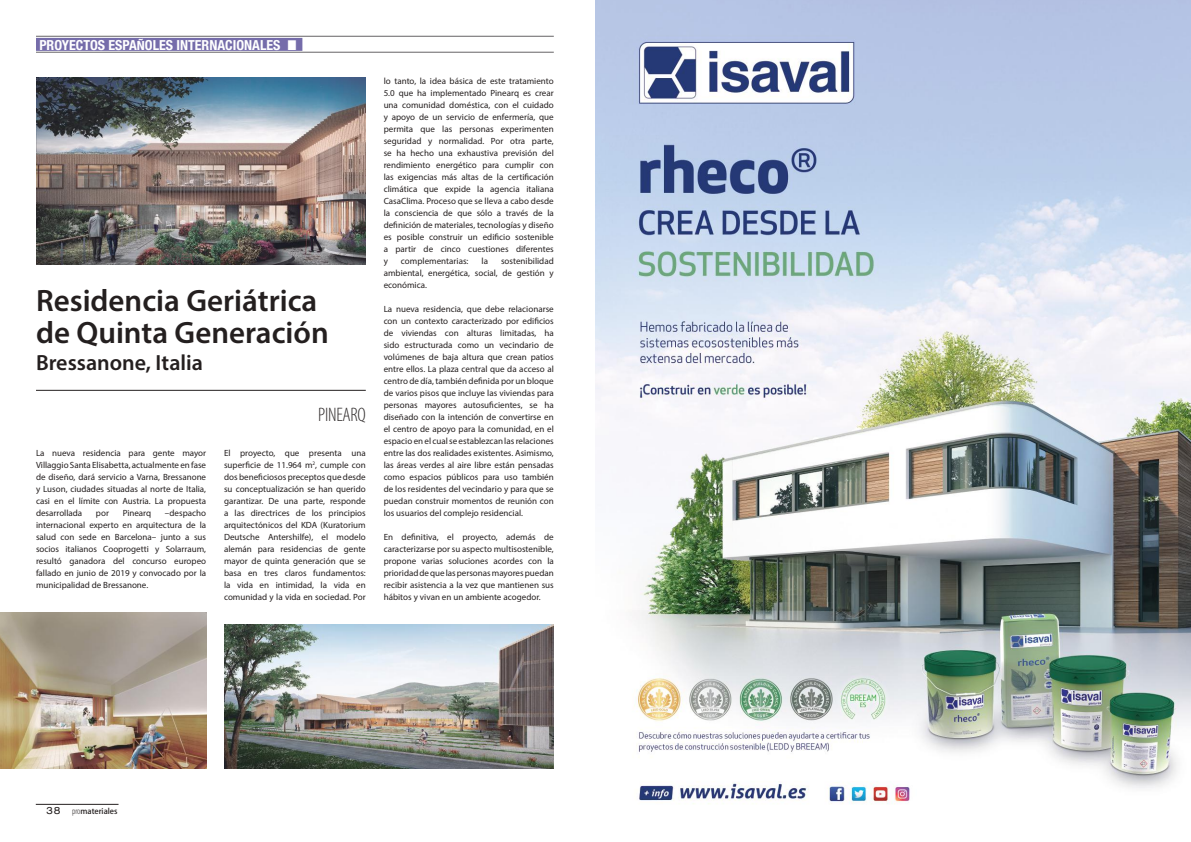
<style>
.page{position:relative;width:1191px;height:842px;background:#fff}
.page>*{position:absolute;margin:0;border:0;box-sizing:border-box;transform-origin:0 0}
.t1{font:600 31px/32px "Myriad Pro";color:#241f1f}
.t2{font:600 22px "Myriad Pro";color:#241f1f}
.t3{font:300 condensed 19.6px "Myriad Pro";letter-spacing:-.015em;color:#302c2c}
.t4{font:700 condensed 13.9px "Helvetica Neue";color:#fff}
.t5{font:9px/12px "Myriad Pro";color:#241f1f;text-align:justify}
.t6{font:500 7.8px "Koz Go Std";color:#241f1f}
.s1{font-size:12.6px}
.s2{font-family:"Arial Narrow";font-weight:400;font-stretch:normal;font-size:21px}
.s3{font-family:"Helvetica Neue";font-weight:400;font-stretch:expanded;font-size:10px}
.s4{font-family:"Myriad Pro";font-weight:300;font-stretch:condensed;font-size:9.1px}
</style>
<div class="page">
<div style="left:36px;top:38px;width:266px;height:13px;background:#756caa"></div>
<hr style="left:36px;top:52px;width:518px;height:1px;background:#656365">
<hr style="left:36px;top:36px;width:518px;height:1px;background:#656365">
<hr style="left:36px;top:804px;width:82px;height:1px;background:#241f1f">
<img style="left:36px;top:78px;width:330px;height:186px">
<img style="left:224px;top:624px;width:330px;height:144px">
<hr style="left:36px;top:390px;width:330px;height:1px;background:#241f1f">
<img style="left:595px;top:0;width:596px;height:804px">
<img style="left:0;top:612px;width:206px;height:156px">
<h3 class="t4" style="left:39px;top:36px;width:261px">PROYECTOS ESPA<span class="s1">Ñ</span>OLES INTERNACIONALES <span class="s2">■</span></h3>
<h1 class="t1" style="left:36px;top:284px;width:294px">Residencia Geriátrica de Quinta Generación</h1>
<h2 class="t2" style="left:36px;top:349px;width:168px">Bressanone, Italia</h2>
<h3 class="t3" style="left:318px;top:404px;width:49px">PINEARQ</h3>
<p class="t5" style="left:36px;top:447px;width:172px">La nueva residencia para gente mayor Villaggio Santa Elisabetta, actualmente en fase de diseño, dará servicio a Varna, Bressanone y Luson, ciudades situadas al norte de Italia, casi en el límite con Austria. La propuesta desarrollada</p>
<p class="t5" style="left:36px;top:507px;width:172px;text-indent:129px">–despacho internacional experto en arquitectura de la salud con sede en Barcelona– junto a sus socios italianos Cooprogetti y Solarraum, resultó ganadora del concurso europeo fallado en junio de 2019 y convocado por la municipalidad de Bressanone.</p>
<p class="t5" style="left:96px;top:507px;width:15px">por</p>
<p class="t5" style="left:123px;top:507px;width:30px">Pinearq</p>
<p class="t5" style="left:224px;top:447px;width:143px">El proyecto, que presenta una superficie de 11.964 m<sup>2</sup>, cumple con dos beneficiosos preceptos que desde su conceptualización se han querido garantizar. De una parte, responde a las directrices de los principios arquitectónicos del KDA (Kuratorium Deutsche Antershilfe), el modelo alemán para residencias de gente mayor de quinta generación que se basa en tres claros fundamentos: la vida en intimidad, la vida en comunidad y la vida en sociedad. Por</p>
<p class="t5" style="left:384px;top:75px;width:172px">lo tanto, la idea básica de este tratamiento 5.0 que ha implementado Pinearq es crear una comunidad doméstica, con el cuidado y apoyo de un servicio de enfermería, que permita que las personas experimenten seguridad y normalidad. Por otra parte, se ha hecho una exhaustiva previsión del rendimiento energético para cumplir con las exigencias más altas de la certificación climática que expide la agencia italiana CasaClima. Proceso que se lleva a cabo desde la consciencia de que sólo a través de la definición de materiales, tecnologías y diseño es posible construir un edificio sostenible a partir de cinco cuestiones diferentes y</p>
<p class="t5" style="left:384px;top:255px;width:172px;text-indent:117px">sostenibilidad ambiental, energética, social, de gestión y económica.</p>
<p class="t5" style="left:384px;top:303px;width:172px">La nueva residencia, que debe relacionarse con un contexto caracterizado por edificios de viviendas con alturas limitadas, ha sido estructurada como un vecindario de volúmenes de baja altura que crean patios entre ellos. La plaza central que da acceso al centro de día, también definida por un bloque de varios pisos que incluye las viviendas para personas mayores autosuficientes, se ha diseñado con la intención de convertirse en el centro de apoyo para la comunidad, en el espacio en el cual se establezcan las relaciones entre las dos realidades existentes. Asimismo, las áreas verdes al aire libre están pensadas como espacios públicos para uso también de los residentes del vecindario y para que se puedan construir momentos de reunión con los usuarios del complejo residencial.</p>
<p class="t5" style="left:384px;top:531px;width:172px">En definitiva, el proyecto, además de caracterizarse por su aspecto multisostenible, propone varias soluciones acordes con la prioridad de que las personas mayores puedan recibir asistencia a la vez que mantienen sus hábitos y vivan en un ambiente acogedor.</p>
<p class="t5" style="left:401px;top:255px;width:69px">complementarias:</p>
<p class="t5" style="left:481px;top:255px;width:8px">la</p>
<p class="t6" style="left:47px;top:806px;width:72px"><span class="s3">38</span> <span class="s4">pro</span>materiales</p>
</div>
